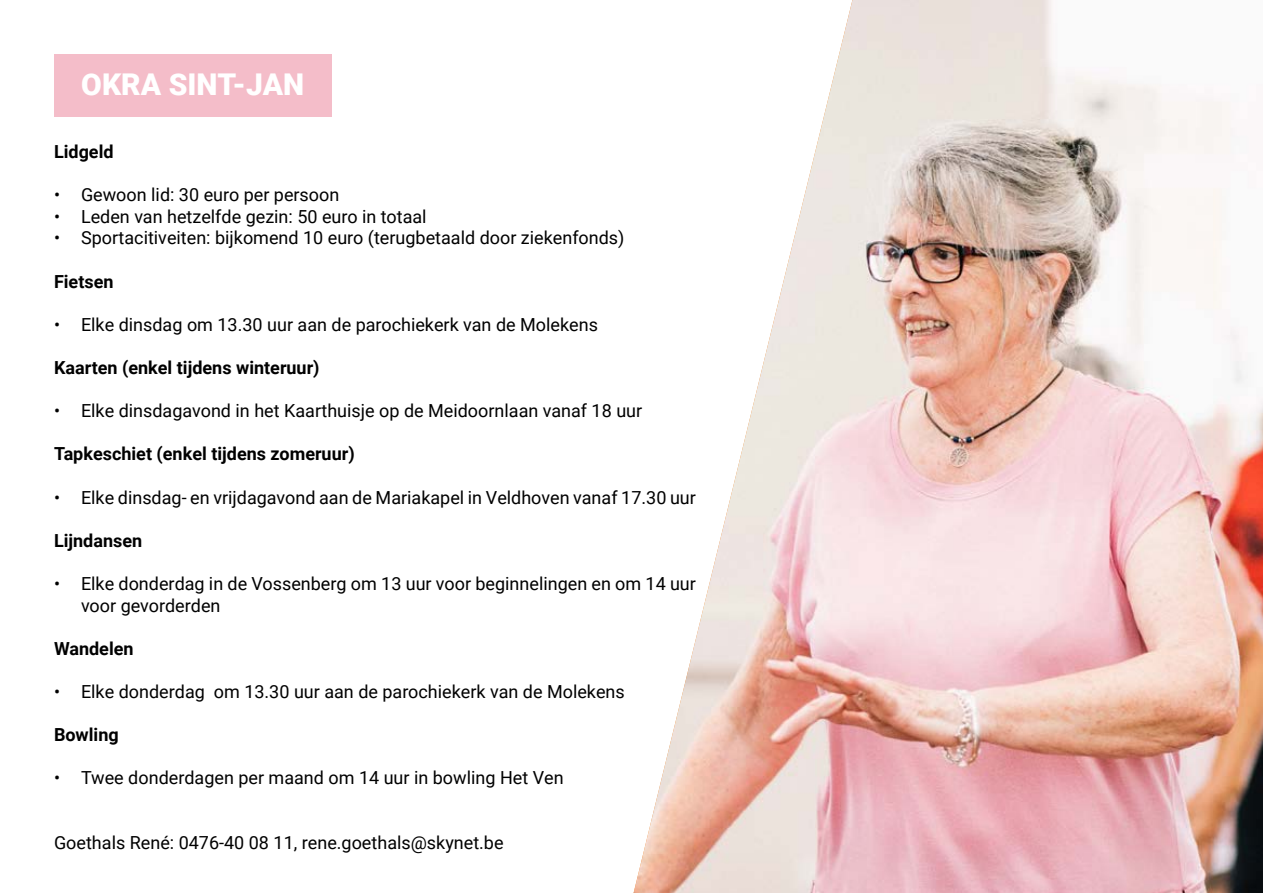
<style>
.page{position:relative;width:1263px;height:893px;background:#fff}
.page>*{position:absolute;margin:0;border:0;box-sizing:border-box;transform-origin:0 0}
.t1{font:900 30px "Roboto";color:#fff}
.t2{font:18px/21.6px "Roboto";color:#000}
.t3{font:700 18px "Roboto";color:#000}
</style>
<div class="page">
<img style="left:634px;top:0;width:629px;height:893px">
<div style="left:54px;top:54px;width:278px;height:62px;background:#f4bdc9"></div>
<h1 class="t1" style="left:81px;top:63px;width:225px">OKRA SINT-JAN</h1>
<p class="t3" style="left:54px;top:139px;width:61px">Lidgeld</p>
<p class="t2" style="left:54px;top:183px;width:287px">• Gewoon lid: 30 euro per persoon</p>
<p class="t2" style="left:54px;top:205px;width:374px">• Leden van hetzelfde gezin: 50 euro in totaal</p>
<p class="t2" style="left:54px;top:226px;width:572px">• Sportacitiveiten: bijkomend 10 euro (terugbetaald door ziekenfonds)</p>
<p class="t3" style="left:54px;top:269px;width:61px">Fietsen</p>
<p class="t2" style="left:54px;top:313px;width:545px">• Elke dinsdag om 13.30 uur aan de parochiekerk van de Molekens</p>
<p class="t3" style="left:54px;top:355px;width:267px">Kaarten (enkel tijdens winteruur)</p>
<p class="t2" style="left:54px;top:399px;width:590px">• Elke dinsdagavond in het Kaarthuisje op de Meidoornlaan vanaf 18 uur</p>
<p class="t3" style="left:54px;top:441px;width:302px">Tapkeschiet (enkel tijdens zomeruur)</p>
<p class="t2" style="left:54px;top:486px;width:643px">• Elke dinsdag- en vrijdagavond aan de Mariakapel in Veldhoven vanaf 17.30 uur</p>
<p class="t3" style="left:54px;top:528px;width:90px">Lijndansen</p>
<p class="t2" style="left:81px;top:572px;width:616px;text-indent:-27px">• Elke donderdag in de Vossenberg om 13 uur voor beginnelingen en om 14 uur voor gevorderden</p>
<p class="t3" style="left:54px;top:636px;width:81px">Wandelen</p>
<p class="t2" style="left:54px;top:680px;width:572px">• Elke donderdag om 13.30 uur aan de parochiekerk van de Molekens</p>
<p class="t3" style="left:54px;top:722px;width:66px">Bowling</p>
<p class="t2" style="left:54px;top:766px;width:511px">• Twee donderdagen per maand om 14 uur in bowling Het Ven</p>
<p class="t2" style="left:54px;top:831px;width:451px">Goethals René: 0476-40 08 11, rene.goethals@skynet.be</p>
</div>
